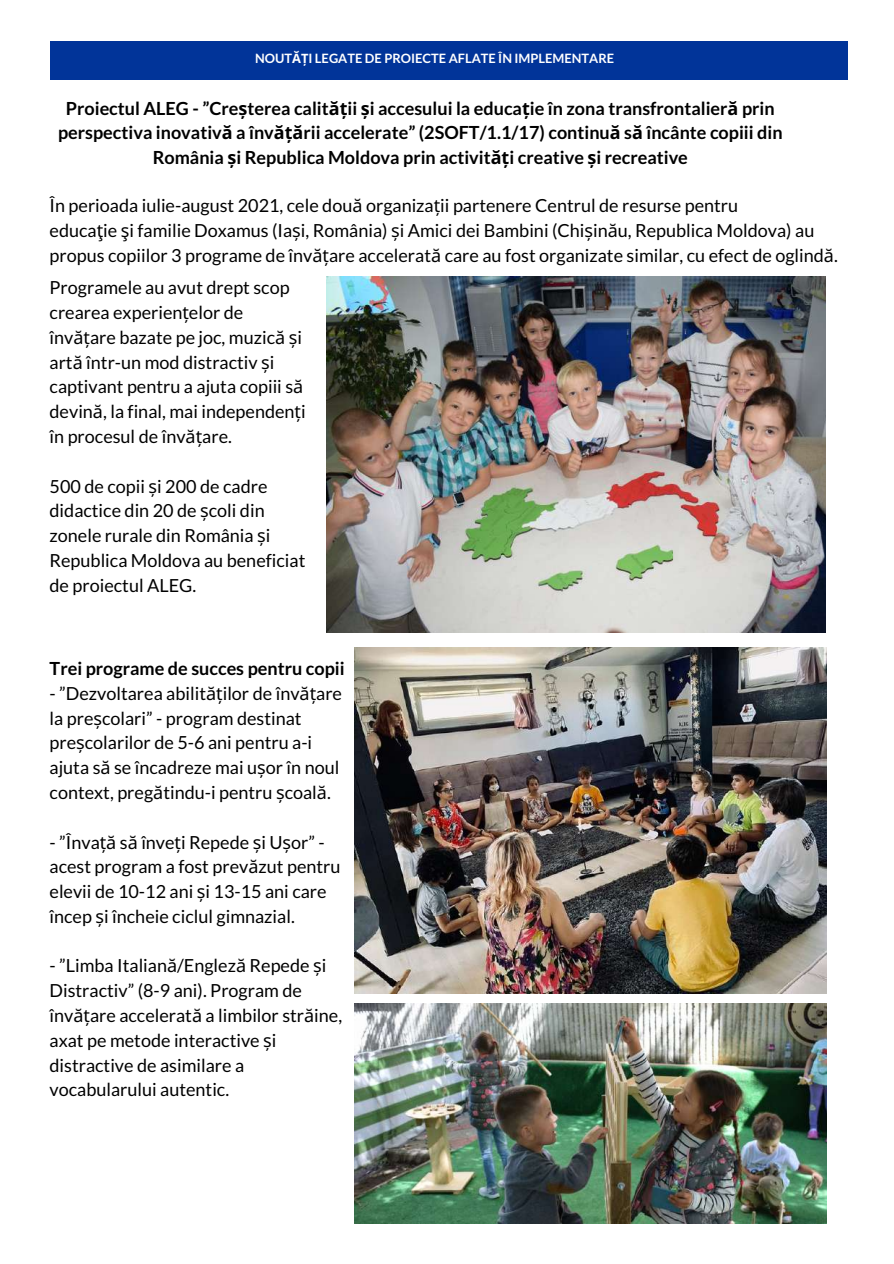
<style>
.page{position:relative;width:894px;height:1264px;background:#fff}
.page>*{position:absolute;margin:0;border:0;box-sizing:border-box;transform-origin:0 0}
.t1{font:18px/24.8px "Lato";color:#000}
.t2{font:700 18px/24.8px "Lato";color:#000;text-align:center}
.t3{font:700 12.9px "Lato";color:#fff}
.s1{font-family:"Noto Sans"}
</style>
<div class="page">
<div style="left:50px;top:42px;width:797px;height:38px;background:#013499"></div>
<img style="left:326px;top:277px;width:499px;height:356px">
<img style="left:354px;top:647px;width:472px;height:346px">
<img style="left:354px;top:1003px;width:472px;height:220px">
<p class="t3" style="left:255px;top:50px;width:360px">NOUT<span class="s1">ĂȚ</span>I LEGATE DE PROIECTE AFLATE ÎN IMPLEMENTARE</p>
<p class="t2" style="left:58px;top:95px;width:725px">Proiectul ALEG - ”Cre<span class="s1">ș</span>terea calit<span class="s1">ăț</span>ii <span class="s1">ș</span>i accesului la educa<span class="s1">ț</span>ie în zona transfrontalier<span class="s1">ă</span> prin perspectiva inovativ<span class="s1">ă</span> a înv<span class="s1">ăță</span>rii accelerate” (2SOFT/1.1/17) continu<span class="s1">ă</span> s<span class="s1">ă</span> încânte copiii din<br>România <span class="s1">ș</span>i Republica Moldova prin activit<span class="s1">ăț</span>i creative <span class="s1">ș</span>i recreative</p>
<p class="t1" style="left:50px;top:193px;width:789px">În perioada iulie-august 2021, cele dou<span class="s1">ă</span> organiza<span class="s1">ț</span>ii partenere Centrul de resurse pentru<br>educa<span class="s1">ţ</span>ie <span class="s1">ş</span>i familie Doxamus (Ia<span class="s1">ș</span>i, România) <span class="s1">ș</span>i Amici dei Bambini (Chi<span class="s1">ș</span>in<span class="s1">ă</span>u, Republica Moldova) au propus copiilor 3 programe de înv<span class="s1">ăț</span>are accelerat<span class="s1">ă</span> care au fost organizate similar, cu efect de oglind<span class="s1">ă</span>.</p>
<p class="t1" style="left:50px;top:275px;width:257px">Programele au avut drept scop crearea experien<span class="s1">ț</span>elor de înv<span class="s1">ăț</span>are bazate pe joc, muzic<span class="s1">ă ș</span>i art<span class="s1">ă</span> într-un mod distractiv <span class="s1">ș</span>i captivant pentru a ajuta copiii s<span class="s1">ă </span>devin<span class="s1">ă</span>, la final, mai independen<span class="s1">ț</span>i în procesul de înv<span class="s1">ăț</span>are.</p>
<p class="t1" style="left:50px;top:473px;width:257px">500 de copii <span class="s1">ș</span>i 200 de cadre didactice din 20 de <span class="s1">ș</span>coli din zonele rurale din România <span class="s1">ș</span>i<br>Republica Moldova au beneficiat de proiectul ALEG.</p>
<p class="t2" style="left:50px;top:655px;width:296px">Trei programe de succes pentru copii</p>
<p class="t1" style="left:50px;top:680px;width:294px">- ”Dezvoltarea abilit<span class="s1">ăț</span>ilor de înv<span class="s1">ăț</span>are la pre<span class="s1">ș</span>colari” - program destinat pre<span class="s1">ș</span>colarilor de 5-6 ani pentru a-i ajuta s<span class="s1">ă</span> se încadreze mai u<span class="s1">ș</span>or în noul context, preg<span class="s1">ă</span>tindu-i pentru <span class="s1">ș</span>coal<span class="s1">ă</span>.</p>
<p class="t1" style="left:50px;top:829px;width:292px">- ”Înva<span class="s1">ță</span> s<span class="s1">ă</span> înve<span class="s1">ț</span>i Repede <span class="s1">ș</span>i U<span class="s1">ș</span>or” - acest program a fost prev<span class="s1">ă</span>zut pentru elevii de 10-12 ani <span class="s1">ș</span>i 13-15 ani care încep <span class="s1">ș</span>i încheie ciclul gimnazial.</p>
<p class="t1" style="left:50px;top:953px;width:294px">- ”Limba Italian<span class="s1">ă</span>/Englez<span class="s1">ă</span> Repede <span class="s1">ș</span>i<br>Distractiv” (8-9 ani). Program de înv<span class="s1">ăț</span>are accelerat<span class="s1">ă</span> a limbilor str<span class="s1">ă</span>ine, axat pe metode interactive <span class="s1">ș</span>i distractive de asimilare a vocabularului autentic.</p>
</div>
